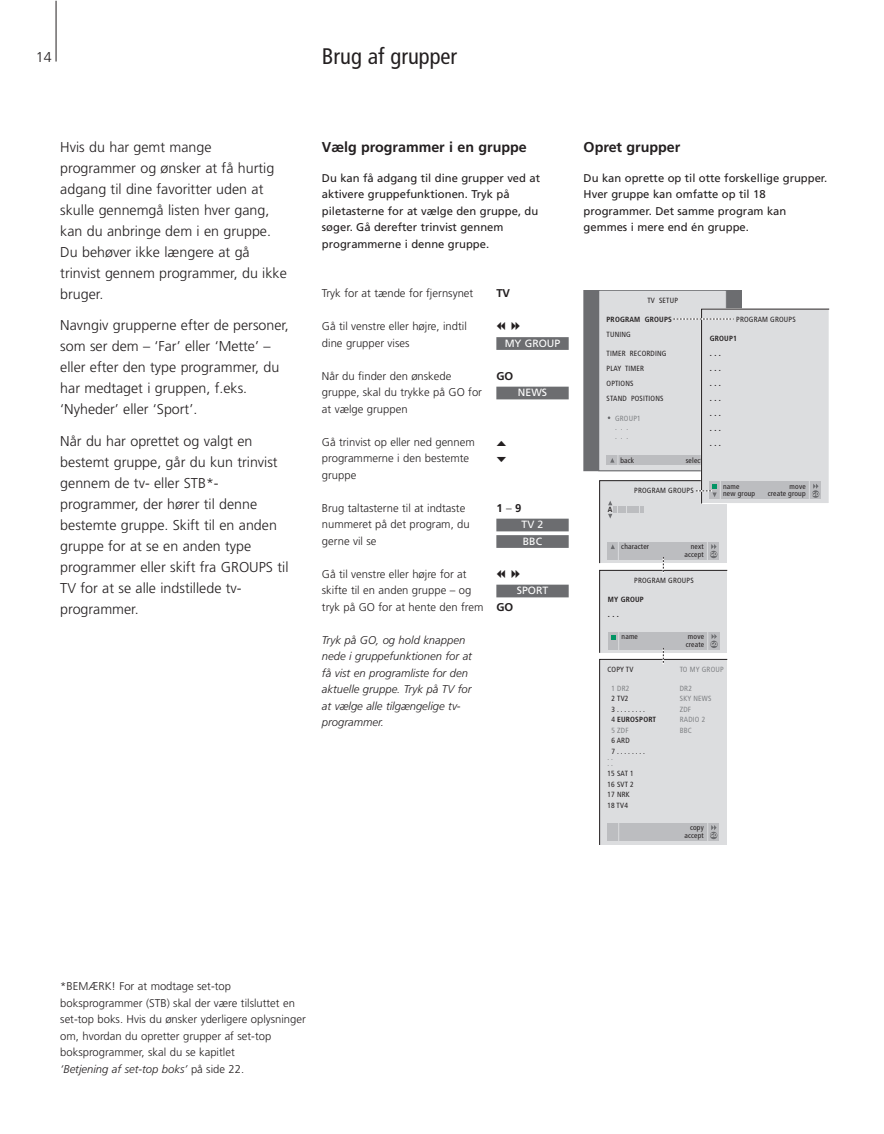
<style>
.page{position:relative;width:884px;height:1134px;background:#fff}
.page>*{position:absolute;margin:0;border:0;box-sizing:border-box;transform-origin:0 0}
.t1{font:condensed 22.5px "Frutiger";color:#231f20}
.t2{font:300 14.25px/21px "Frutiger";color:#231f20}
.t3{font:700 14.25px "Frutiger";color:#231f20}
.t4{font:300 11.25px/16.5px "Frutiger";color:#231f20}
.t5{font:11.25px/16.5px "Frutiger";color:#231f20}
.t6{font:italic 300 11.25px/16.5px "Frutiger";color:#231f20}
.t7{font:700 11.25px "Frutiger";color:#231f20}
.t8{font:10.5px/16.5px "Frutiger";color:#fff}
.t9{font:9.75px "My Zapf Dingbats";color:#231f20;scale:.6 1}
.t10{font:condensed 7.5px/10.5px "Frutiger";letter-spacing:.025em;color:#231f20}
.t11{font:condensed 7.5px/9px "Frutiger";letter-spacing:.025em;color:#808285}
.t12{font:700 condensed 7.5px "Frutiger";letter-spacing:.025em;color:#231f20}
.t13{font:700 7.5px/15px "Frutiger";color:#231f20;text-align:justify}
.s1{font-weight:300}
.s2{font-size:5.25px;color:#fff}
.s3{font-weight:400}
.s4{font-style:italic}
</style>
<div class="page">
<hr style="left:56px;top:1px;width:1px;height:61px;background:#231f20">
<div style="left:496px;top:337px;width:72px;height:13px;background:#6c6d70"></div>
<div style="left:496px;top:387px;width:72px;height:12px;background:#6c6d70"></div>
<div style="left:496px;top:519px;width:72px;height:12px;background:#6c6d70"></div>
<div style="left:496px;top:535px;width:72px;height:13px;background:#6c6d70"></div>
<div style="left:496px;top:585px;width:72px;height:12px;background:#6c6d70"></div>
<div style="left:584px;top:290px;width:157px;height:181px;background:#6c6d70"></div>
<div style="left:598px;top:290px;width:128px;height:181px;background:#dcdddf"></div>
<div style="left:598px;top:290px;width:128px;height:181px;border:1px solid #6c6d70"></div>
<svg style="left:599px;top:308px;width:230px;height:537px"></svg>
<p class="t2" style="left:36px;top:47px;width:17px">14</p>
<p class="t2" style="left:60px;top:137px;width:228px">Hvis du har gemt mange programmer og ønsker at få hurtig adgang til dine favoritter uden at skulle gennemgå listen hver gang, kan du anbringe dem i en gruppe.<br>Du behøver ikke længere at gå trinvist gennem programmer, du ikke bruger.</p>
<p class="t2" style="left:60px;top:316px;width:230px">Navngiv grupperne efter de personer, som ser dem – ‘Far’ eller ‘Mette’ – eller efter den type programmer, du har medtaget i gruppen, f.eks. ‘Nyheder’ eller ‘Sport’.</p>
<p class="t2" style="left:60px;top:431px;width:230px">Når du har oprettet og valgt en bestemt gruppe, går du kun trinvist gennem de tv- eller STB*- programmer, der hører til denne bestemte gruppe. Skift til en anden gruppe for at se en anden type programmer eller skift fra GROUPS til<br>TV for at se alle indstillede tv&shy;programmer.</p>
<h1 class="t1" style="left:322px;top:48px;width:137px">Brug af grupper</h1>
<p class="t3" style="left:322px;top:141px;width:206px">Vælg programmer i en gruppe</p>
<p class="t5" style="left:322px;top:171px;width:220px">Du kan få adgang til dine grupper ved at aktivere gruppefunktionen. Tryk på piletasterne for at vælge den gruppe, du søger. Gå derefter trinvist gennem programmerne i denne gruppe.</p>
<p class="t4" style="left:322px;top:286px;width:153px">Tryk for at tænde for fjernsynet</p>
<p class="t4" style="left:322px;top:319px;width:146px">Gå til venstre eller højre, indtil dine grupper vises</p>
<p class="t4" style="left:322px;top:369px;width:161px">Når du finder den ønskede gruppe, skal du trykke på GO for at vælge gruppen</p>
<p class="t4" style="left:322px;top:435px;width:154px">Gå trinvist op eller ned gennem programmerne i den bestemte gruppe</p>
<p class="t4" style="left:322px;top:501px;width:149px">Brug taltasterne til at indtaste nummeret på det program, du gerne vil se</p>
<p class="t4" style="left:322px;top:567px;width:163px">Gå til venstre eller højre for at skifte til en anden gruppe – og tryk på GO for at hente den frem</p>
<p class="t6" style="left:322px;top:633px;width:152px">Tryk på GO, og hold knappen nede i gruppefunktionen for at få vist en programliste for den aktuelle gruppe. Tryk på TV for at vælge alle tilgængelige tv&shy;programmer.</p>
<p class="t7" style="left:496px;top:289px;width:15px">TV</p>
<p class="t9" style="left:496px;top:322px;width:41px">▲▲ ▼▼</p>
<p class="t8" style="left:504px;top:336px;width:57px">MY GROUP</p>
<p class="t7" style="left:496px;top:371px;width:18px">GO</p>
<p class="t8" style="left:518px;top:385px;width:31px">NEWS</p>
<p class="t7" style="left:496px;top:503px;width:27px">1 <span class="s1">–</span> 9</p>
<p class="t8" style="left:521px;top:517px;width:23px">TV 2<br>BBC</p>
<p class="t9" style="left:496px;top:570px;width:41px">▲▲ ▼▼</p>
<p class="t8" style="left:517px;top:583px;width:33px">SPORT</p>
<p class="t7" style="left:496px;top:602px;width:18px">GO</p>
<p class="t3" style="left:583px;top:141px;width:98px">Opret grupper</p>
<p class="t5" style="left:583px;top:171px;width:245px">Du kan oprette op til otte forskellige grupper.<br>Hver gruppe kan omfatte op til 18 programmer. Det samme program kan gemmes i mere end én gruppe.</p>
<p class="t10" style="left:647px;top:296px;width:32px">TV SETUP</p>
<p class="t12" style="left:606px;top:316px;width:67px">PROGRAM GROUPS</p>
<p class="t10" style="left:606px;top:330px;width:26px">TUNING</p>
<p class="t10" style="left:606px;top:347px;width:61px;line-height:15px">TIMER RECORDING<br>PLAY TIMER<br>OPTIONS<br>STAND POSITIONS</p>
<p class="t11" style="left:615px;top:414px;width:27px">GROUP1 . . .<br>. . .</p>
<p class="t10" style="left:736px;top:314px;width:61px">PROGRAM GROUPS</p>
<p class="t12" style="left:709px;top:335px;width:29px">GROUP1</p>
<p class="t13" style="left:709px;top:346px;width:13px">. . . . . . . . . . . . . . . . . . . . .</p>
<p class="t10" style="left:620px;top:456px;width:15px">back</p>
<p class="t10" style="left:685px;top:456px;width:32px">select <span class="s2">GO</span></p>
<p class="t12" style="left:608px;top:507px;width:6px">A</p>
<p class="t10" style="left:634px;top:486px;width:61px">PROGRAM GROUPS</p>
<p class="t10" style="left:723px;top:482px;width:18px">name</p>
<p class="t10" style="left:789px;top:482px;width:18px">move</p>
<p class="t10" style="left:723px;top:489px;width:34px">new group</p>
<p class="t10" style="left:767px;top:489px;width:53px">create group <span class="s2">GO</span></p>
<p class="t10" style="left:621px;top:542px;width:29px">character</p>
<p class="t10" style="left:684px;top:544px;width:34px;line-height:7.5px;text-indent:6px">next accept <span class="s2">GO</span></p>
<p class="t10" style="left:634px;top:576px;width:61px">PROGRAM GROUPS</p>
<p class="t12" style="left:608px;top:596px;width:37px">MY GROUP</p>
<p class="t13" style="left:608px;top:607px;width:13px">. . .</p>
<p class="t10" style="left:621px;top:632px;width:18px">name</p>
<p class="t10" style="left:685px;top:633px;width:33px;line-height:7.5px;text-indent:2px">move create <span class="s2">GO</span></p>
<p class="t10" style="left:607px;top:665px;width:27px">COPY TV</p>
<p class="t11" style="left:679px;top:665px;width:45px">TO MY GROUP</p>
<p class="t11" style="left:611px;top:684px;width:19px">1 DR2</p>
<p class="t11" style="left:679px;top:684px;width:14px">DR2</p>
<p class="t10" style="left:611px;top:694px;width:19px">2 TV2</p>
<p class="t11" style="left:679px;top:695px;width:33px">SKY NEWS</p>
<p class="t10" style="left:611px;top:705px;width:35px">3 . . . . . . . .</p>
<p class="t11" style="left:679px;top:705px;width:13px">ZDF</p>
<p class="t12" style="left:611px;top:717px;width:46px"><span class="s3">4</span> EUROSPORT</p>
<p class="t11" style="left:679px;top:716px;width:27px">RADIO 2</p>
<p class="t11" style="left:611px;top:726px;width:19px">5 ZDF</p>
<p class="t11" style="left:679px;top:726px;width:14px">BBC</p>
<p class="t10" style="left:611px;top:736px;width:35px">6 ARD<br>7 . . . . . . . .</p>
<p class="t11" style="left:607px;top:755px;width:7px;line-height:6px">. . . .</p>
<p class="t10" style="left:607px;top:769px;width:28px">15 SAT 1<br>16 SVT 2<br>17 NRK<br>18 TV4</p>
<p class="t10" style="left:684px;top:825px;width:34px;line-height:7.5px;text-indent:6px">copy accept <span class="s2">GO</span></p>
<p class="t4" style="left:60px;top:979px;width:247px">*BEMÆRK! For at modtage set-top boksprogrammer (STB) skal der være tilsluttet en set-top boks. Hvis du ønsker yderligere oplysninger om, hvordan du opretter grupper af set-top boksprogrammer, skal du se kapitlet<br><span class="s4">‘Betjening af set-top boks’</span> på side 22.</p>
</div>
